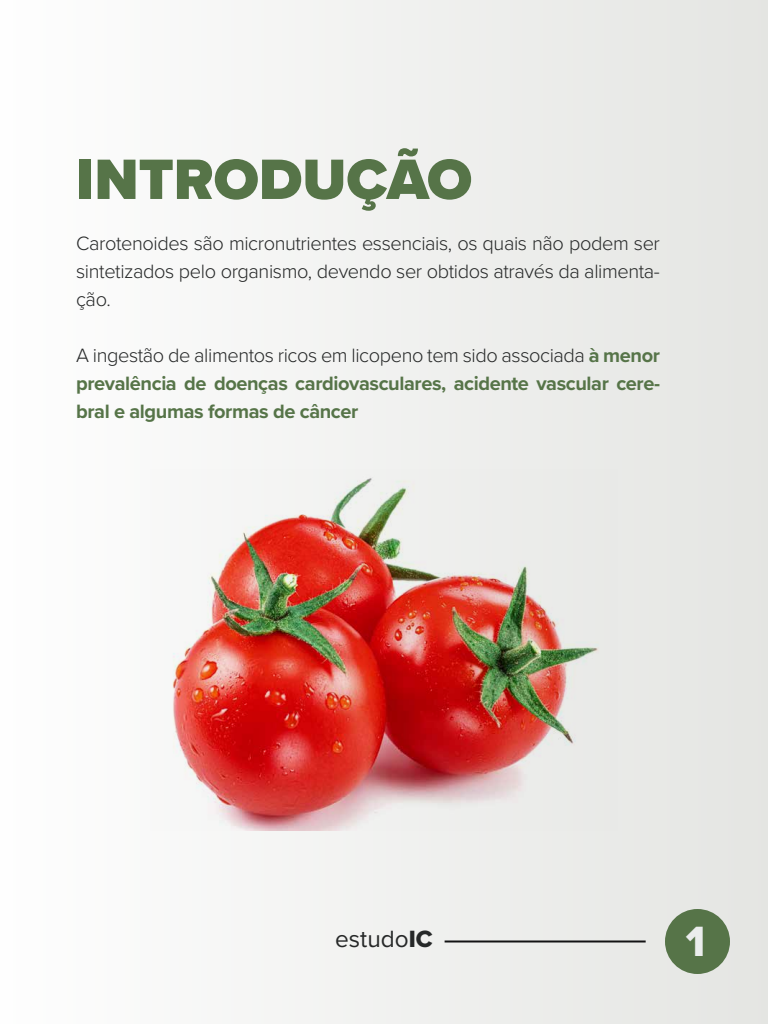
<style>
.page{position:relative;width:768px;height:1024px;background:#fff}
.page>*{position:absolute;margin:0;border:0;box-sizing:border-box;transform-origin:0 0}
.t1{font:900 59px "Proxima Nova";color:#567448}
.t2{font:43.9px "Proxima Nova Extrabld";color:#ebeded}
.t3{font:24.4px "Proxima Nova";color:#262828}
.t4{font:700 20px/28px "Proxima Nova";letter-spacing:-.02em;color:#567448;text-align:justify}
.t5{font:300 20px/28px "Proxima Nova";letter-spacing:-.02em;color:#262828;text-align:justify}
.s1{font-weight:300;color:#262828}
.s2{font-family:"Proxima Nova Extrabld"}
</style>
<div class="page">
<div style="left:0;top:0;width:768px;height:1024px;background:linear-gradient(to right,#fefefe,#e4e5e2)"></div>
<div style="left:665px;top:909px;width:65px;height:65px;background:#567448;border-radius:50%"></div>
<hr style="left:445px;top:940px;width:201px;height:2px;background:#131314">
<img style="left:150px;top:470px;width:468px;height:361px">
<h1 class="t1" style="left:76px;top:135px;width:398px">INTRODUÇÃO</h1>
<p class="t5" style="left:76px;top:228px;width:585px">Carotenoides são micronutrientes essenciais, os quais não podem ser sintetizados pelo organismo, devendo ser obtidos através da alimenta&shy;ção.</p>
<p class="t4" style="left:76px;top:340px;width:585px"><span class="s1">A ingestão de alimentos ricos em licopeno tem sido associada</span> à menor prevalência de doenças cardiovasculares, acidente vascular cere&shy;bral e algumas formas de câncer</p>
<p class="t3" style="left:335px;top:921px;width:99px">estudo<span class="s2">IC</span></p>
<h2 class="t2" style="left:686px;top:909px;width:21px">1</h2>
</div>
